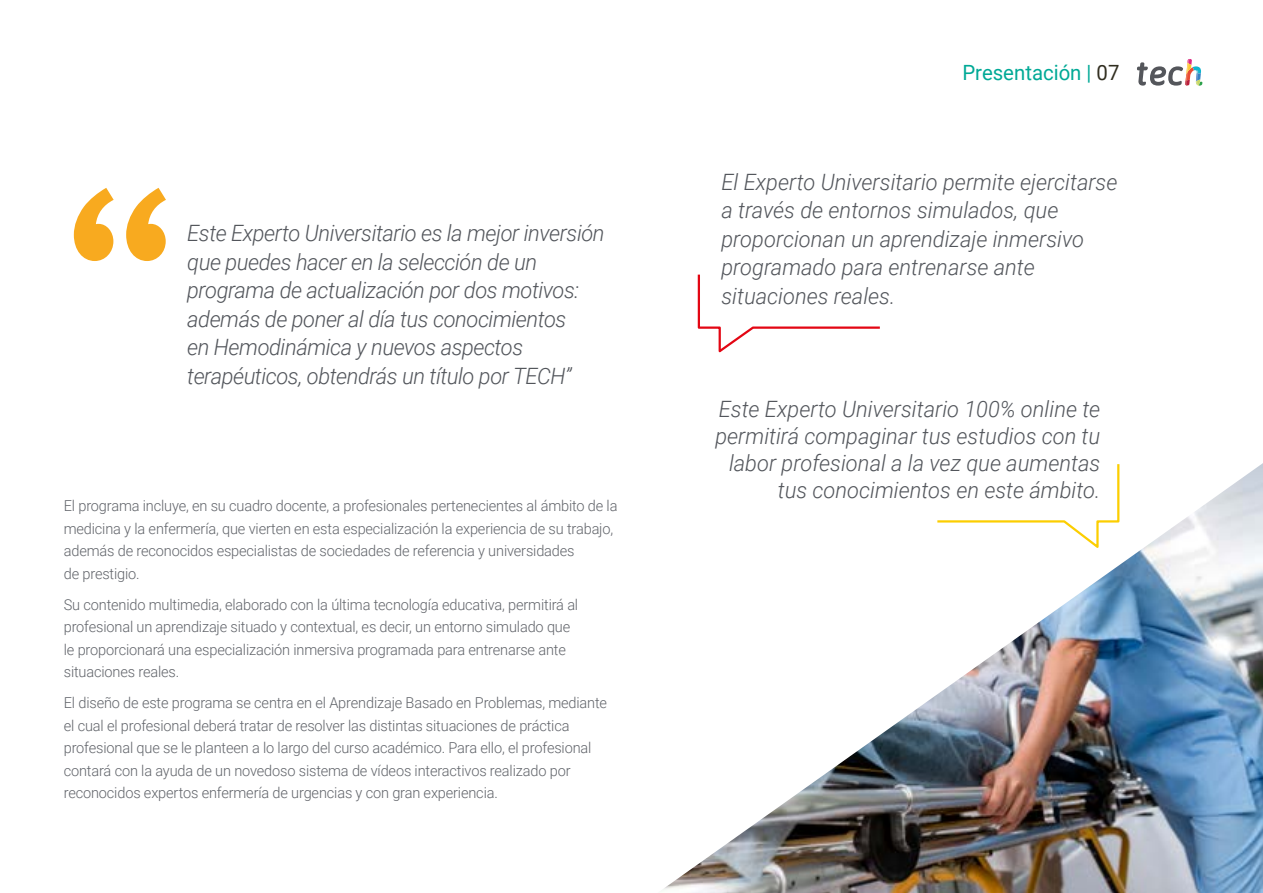
<style>
.page{position:relative;width:1263px;height:893px;background:#fff}
.page>*{position:absolute;margin:0;border:0;box-sizing:border-box;transform-origin:0 0}
.t1{font:italic 300 22.5px/28.5px "Roboto";color:#52555b;text-align:right}
.t2{font:italic 300 22.5px/28.5px "Roboto";letter-spacing:-.02em;color:#52555b}
.t3{font:21px "Roboto";color:#00a996}
.t4{font:300 15px/22.5px "Roboto";letter-spacing:-.01em;color:#61646a}
.s1{color:#312e20}
</style>
<div class="page">
<svg style="left:74px;top:188px;width:92px;height:73px"></svg>
<svg style="left:697px;top:274px;width:183px;height:79px"></svg>
<img style="left:663px;top:463px;width:600px;height:430px">
<svg style="left:1137px;top:59px;width:65px;height:27px"></svg>
<p class="t2" style="left:187px;top:218px;width:419px">Este Experto Universitario es la mejor inversión que puedes hacer en la selección de un programa de actualización por dos motivos: además de poner al día tus conocimientos<br>en Hemodinámica y nuevos aspectos terapéuticos, obtendrás un título por TECH”</p>
<p class="t4" style="left:64px;top:494px;width:555px">El programa incluye, en su cuadro docente, a profesionales pertenecientes al ámbito de la medicina y la enfermería, que vierten en esta especialización la experiencia de su trabajo, además de reconocidos especialistas de sociedades de referencia y universidades<br>de prestigio.</p>
<p class="t4" style="left:64px;top:593px;width:516px">Su contenido multimedia, elaborado con la última tecnología educativa, permitirá al profesional un aprendizaje situado y contextual, es decir, un entorno simulado que le proporcionará una especialización inmersiva programada para entrenarse ante situaciones reales.</p>
<p class="t4" style="left:64px;top:691px;width:545px">El diseño de este programa se centra en el Aprendizaje Basado en Problemas, mediante el cual el profesional deberá tratar de resolver las distintas situaciones de práctica profesional que se le planteen a lo largo del curso académico. Para ello, el profesional contará con la ayuda de un novedoso sistema de vídeos interactivos realizado por reconocidos expertos enfermería de urgencias y con gran experiencia.</p>
<h2 class="t3" style="left:962px;top:57px;width:159px">Presentación | <span class="s1">07</span></h2>
<h1 class="t1" style="left:721px;top:167px;width:398px;text-align:left">El Experto Universitario permite ejercitarse a través de entornos simulados, que proporcionan un aprendizaje inmersivo programado para entrenarse ante situaciones reales.</h1>
<h1 class="t1" style="left:715px;top:394px;width:386px;line-height:27px">Este Experto Universitario 100% online te permitirá compaginar tus estudios con tu labor profesional a la vez que aumentas tus conocimientos en este ámbito.</h1>
</div>
